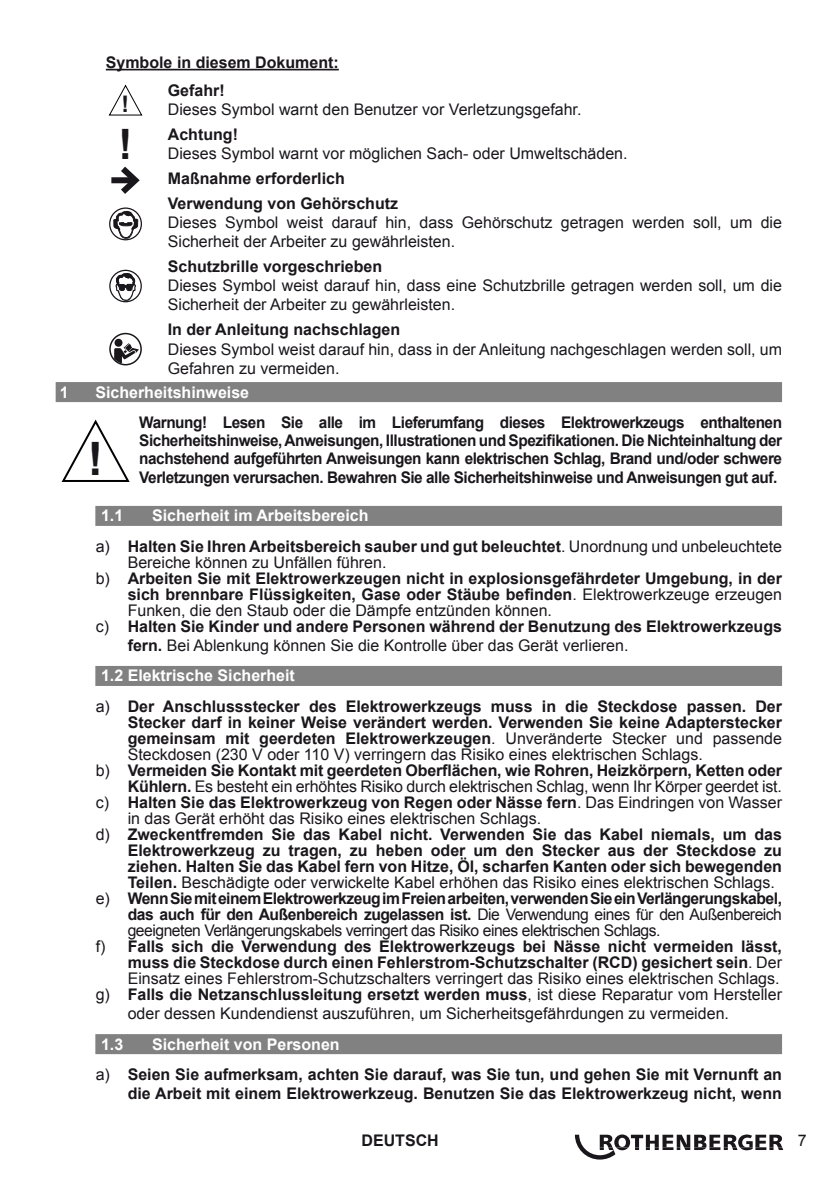
<style>
.page{position:relative;width:839px;height:1192px;background:#fff}
.page>*{position:absolute;margin:0;border:0;box-sizing:border-box;transform-origin:0 0}
.t1{font:700 46px "Arial";color:#1a171c}
.t2{font:700 41.8px "Arial";color:#1a171c}
.t3{font:700 22.8px "Arial";color:#1a171c}
.t4{font:700 16px/16px "Arial";color:#1a171c;text-align:justify}
.t5{font:16px/19.2px "Arial";color:#1a171c}
.t6{font:700 16px/18.4px "Arial";color:#1a171c;text-align:justify;scale:.96 1}
.Titulo_2{font:700 16px "Arial";color:#fff}
.Titulo_1{font:700 16px "Arial";color:#fff}
.s1{font-weight:700}
.s2{font-weight:400}
</style>
<div class="page">
<svg style="left:575px;top:1134px;width:208px;height:25px"></svg>
<div style="left:56px;top:382px;width:726px;height:20px;background:#818181"></div>
<div style="left:95px;top:506px;width:687px;height:20px;background:#818181"></div>
<div style="left:95px;top:665px;width:687px;height:20px;background:#818181"></div>
<div style="left:95px;top:1033px;width:687px;height:20px;background:#818181"></div>
<svg style="left:61px;top:419px;width:69px;height:63px"></svg>
<hr style="left:106px;top:69px;width:233px;height:1px;background:#1a171c">
<div style="left:111px;top:177px;width:24px;height:6px;background:#1a171c"></div>
<div style="left:109px;top:207px;width:33px;height:33px;border:1px solid #1a171c;border-radius:50%"></div>
<div style="left:109px;top:333px;width:33px;height:32px;border:2px solid #1a171c;border-radius:50%"></div>
<div style="left:115px;top:339px;width:7px;height:7px;background:#1a171c;border-radius:50%"></div>
<svg style="left:114px;top:343px;width:25px;height:20px"></svg>
<div style="left:109px;top:270px;width:33px;height:32px;border:1px solid #1a171c;border-radius:50%"></div>
<svg style="left:113px;top:166px;width:29px;height:135px"></svg>
<svg style="left:108px;top:84px;width:35px;height:32px"></svg>
<p class="t4" style="left:106px;top:55px;width:234px">Symbole in diesem Dokument:</p>
<p class="t4" style="left:168px;top:82px;width:58px">Gefahr!</p>
<p class="t5" style="left:168px;top:100px;width:415px">Dieses Symbol warnt den Benutzer vor Verletzungsgefahr.</p>
<p class="t4" style="left:168px;top:127px;width:72px">Achtung!</p>
<p class="t5" style="left:168px;top:144px;width:461px">Dieses Symbol warnt vor möglichen Sach- oder Umweltschäden.</p>
<p class="t4" style="left:168px;top:171px;width:178px">Maßnahme erforderlich</p>
<p class="t4" style="left:168px;top:195px;width:232px">Verwendung von Gehörschutz</p>
<p class="t5" style="left:168px;top:213px;width:616px">Dieses Symbol weist darauf hin, dass Gehörschutz getragen werden soll, um die<br>Sicherheit der Arbeiter zu gewährleisten.</p>
<p class="t4" style="left:168px;top:259px;width:216px">Schutzbrille vorgeschrieben</p>
<p class="t5" style="left:168px;top:276px;width:616px">Dieses Symbol weist darauf hin, dass eine Schutzbrille getragen werden soll, um die<br>Sicherheit der Arbeiter zu gewährleisten.</p>
<p class="t4" style="left:168px;top:322px;width:234px">In der Anleitung nachschlagen</p>
<p class="t5" style="left:168px;top:339px;width:616px">Dieses Symbol weist darauf hin, dass in der Anleitung nachgeschlagen werden soll, um<br>Gefahren zu vermeiden.</p>
<p class="t3" style="left:122px;top:89px;width:9px">!</p>
<p class="t2" style="left:119px;top:116px;width:15px">!</p>
<p class="Titulo_1" style="left:60px;top:381px;width:10px">1</p>
<p class="Titulo_1" style="left:95px;top:381px;width:155px">Sicherheitshinweise</p>
<p class="t6" style="left:139px;top:413px;width:671px">Warnung! Lesen Sie alle im Lieferumfang dieses Elektrowerkzeugs enthaltenen Sicherheitshinweise, Anweisungen, Illustrationen und Spezifikationen. Die Nichteinhaltung der nachstehend aufgeführten Anweisungen kann elektrischen Schlag, Brand und/oder schwere Verletzungen verursachen. Bewahren Sie alle Sicherheitshinweise und Anweisungen gut auf.</p>
<p class="Titulo_2" style="left:101px;top:505px;width:24px">1.1</p>
<p class="Titulo_2" style="left:152px;top:505px;width:218px">Sicherheit im Arbeitsbereich</p>
<p class="t5" style="left:128px;top:538px;width:656px;line-height:16px;text-indent:-32px">a) <span class="s1">Halten Sie Ihren Arbeitsbereich sauber und gut beleuchtet</span>. Unordnung und unbeleuchtete<br>Bereiche können zu Unfällen führen.</p>
<p class="t4" style="left:128px;top:570px;width:656px;text-indent:-32px"><span class="s2">b)</span> Arbeiten Sie mit Elektrowerkzeugen nicht in explosionsgefährdeter Umgebung, in der sich brennbare Flüssigkeiten, Gase oder Stäube befinden<span class="s2">. Elektrowerkzeuge erzeugen Funken, die den Staub oder die Dämpfe entzünden können.</span></p>
<p class="t4" style="left:128px;top:616px;width:656px;line-height:19.2px;text-indent:-32px"><span class="s2">c)</span> Halten Sie Kinder und andere Personen während der Benutzung des Elektrowerkzeugs fern. <span class="s2">Bei Ablenkung können Sie die Kontrolle über das Gerät verlieren.</span></p>
<p class="Titulo_2" style="left:101px;top:665px;width:195px">1.2 Elektrische Sicherheit</p>
<p class="t4" style="left:128px;top:698px;width:656px;text-indent:-32px"><span class="s2">a)</span> Der Anschlussstecker des Elektrowerkzeugs muss in die Steckdose passen. Der Stecker darf in keiner Weise verändert werden. Verwenden Sie keine Adapterstecker gemeinsam mit geerdeten Elektrowerkzeugen<span class="s2">. Unveränderte Stecker und passende Steckdosen (230 V oder 110 V) verringern das Risiko eines elektrischen Schlags.</span></p>
<p class="t4" style="left:96px;top:762px;width:688px;text-align:right"><span class="s2">b)</span> Vermeiden Sie Kontakt mit geerdeten Oberflächen, wie Rohren, Heizkörpern, Ketten oder<br>Kühlern. <span class="s2">Es besteht ein erhöhtes Risiko durch elektrischen Schlag, wenn Ihr Körper geerdet ist.</span></p>
<p class="t5" style="left:128px;top:794px;width:656px;line-height:16px;text-indent:-32px">c) <span class="s1">Halten Sie das Elektrowerkzeug von Regen oder Nässe fern</span>. Das Eindringen von Wasser in das Gerät erhöht das Risiko eines elektrischen Schlags.</p>
<p class="t4" style="left:128px;top:826px;width:656px;text-indent:-32px"><span class="s2">d)</span> Zweckentfremden Sie das Kabel nicht. Verwenden Sie das Kabel niemals, um das Elektrowerkzeug zu tragen, zu heben oder um den Stecker aus der Steckdose zu ziehen. Halten Sie das Kabel fern von Hitze, Öl, scharfen Kanten oder sich bewegenden Teilen. <span class="s2">Beschädigte oder verwickelte Kabel erhöhen das Risiko eines elektrischen Schlags.</span></p>
<p class="t4" style="left:128px;top:890px;width:656px;text-indent:-32px"><span class="s2">e)</span> Wenn Sie mit einem Elektrowerkzeug im Freien arbeiten, verwenden Sie ein Verlängerungskabel, das auch für den Außenbereich zugelassen ist. <span class="s2">Die Verwendung eines für den Außenbereich geeigneten Verlängerungskabels verringert das Risiko eines elektrischen Schlags.</span></p>
<p class="t4" style="left:128px;top:938px;width:656px;text-indent:-32px"><span class="s2">f)</span> Falls sich die Verwendung des Elektrowerkzeugs bei Nässe nicht vermeiden lässt, muss die Steckdose durch einen Fehlerstrom-Schutzschalter (RCD) gesichert sein<span class="s2">. Der Einsatz eines Fehlerstrom-Schutzschalters verringert das Risiko eines elektrischen Schlags.</span></p>
<p class="t5" style="left:128px;top:984px;width:656px;text-indent:-32px">g) <span class="s1">Falls die Netzanschlussleitung ersetzt werden muss</span>, ist diese Reparatur vom Hersteller oder dessen Kundendienst auszuführen, um Sicherheitsgefährdungen zu vermeiden.</p>
<p class="Titulo_2" style="left:101px;top:1033px;width:24px">1.3</p>
<p class="Titulo_2" style="left:152px;top:1033px;width:189px">Sicherheit von Personen</p>
<p class="t4" style="left:96px;top:1064px;width:688px;line-height:19.2px;text-align:right"><span class="s2">a)</span> Seien Sie aufmerksam, achten Sie darauf, was Sie tun, und gehen Sie mit Vernunft an die Arbeit mit einem Elektrowerkzeug. Benutzen Sie das Elektrowerkzeug nicht, wenn</p>
<p class="t1" style="left:88px;top:427px;width:17px">!</p>
<p class="t4" style="left:361px;top:1132px;width:79px">DEUTSCH</p>
<p class="t5" style="left:798px;top:1130px;width:10px">7</p>
</div>
